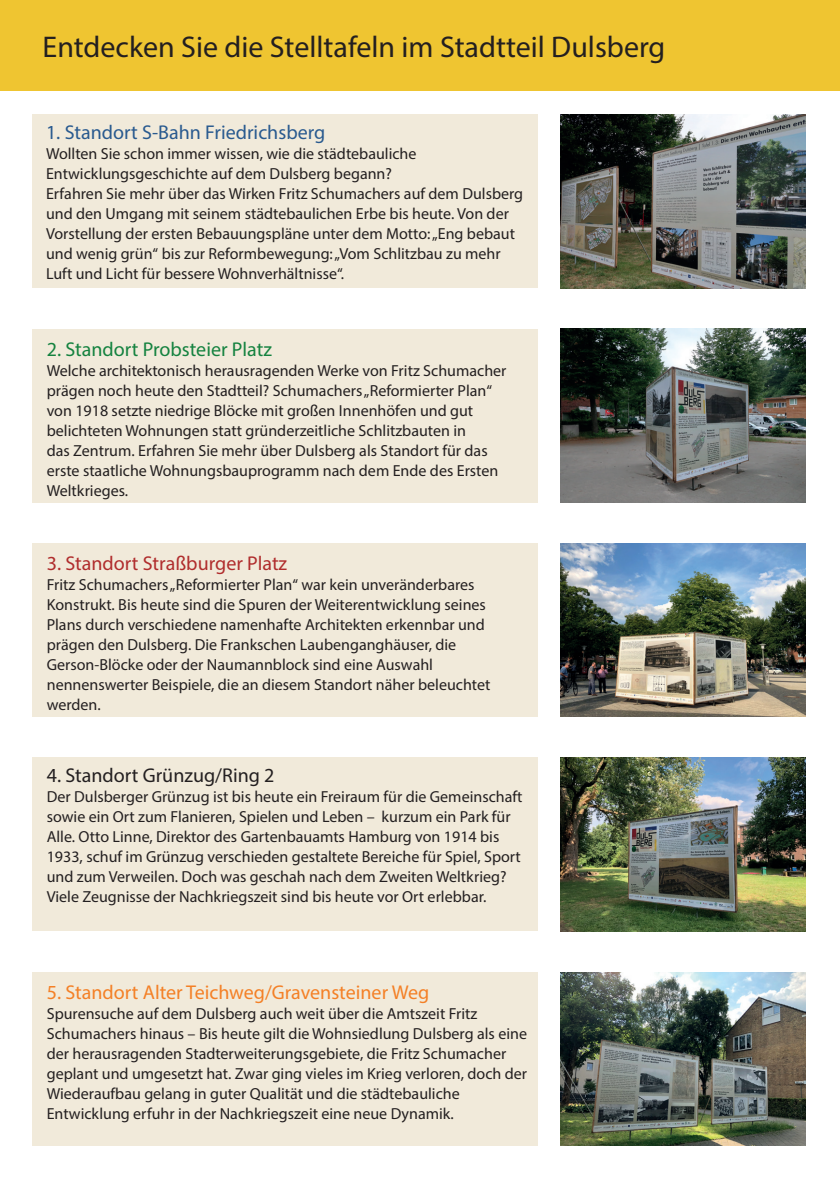
<style>
.page{position:relative;width:840px;height:1191px;background:#fff}
.page>*{position:absolute;margin:0;border:0;box-sizing:border-box;transform-origin:0 0}
.t1{font:30px "Myriad Pro";color:#231f20}
.t2{font:20px "Myriad Pro";color:#f48026}
.t3{font:20px "Myriad Pro";color:#295a8f}
.t4{font:20px "Myriad Pro";color:#b02d2d}
.t5{font:20px "Myriad Pro";color:#14823f}
.t6{font:20px "Myriad Pro";color:#231f20}
.t7{font:16px/20px "Myriad Pro";color:#231f20}
</style>
<div class="page">
<div style="left:32px;top:114px;width:505px;height:174px;background:#f1eada"></div>
<img style="left:560px;top:114px;width:244px;height:174px">
<div style="left:32px;top:329px;width:505px;height:173px;background:#f1eada"></div>
<img style="left:560px;top:329px;width:244px;height:173px">
<div style="left:32px;top:543px;width:505px;height:174px;background:#f1eada"></div>
<img style="left:560px;top:543px;width:244px;height:174px">
<div style="left:32px;top:757px;width:505px;height:174px;background:#f1eada"></div>
<img style="left:560px;top:757px;width:244px;height:174px">
<div style="left:32px;top:972px;width:505px;height:173px;background:#f1eada"></div>
<img style="left:560px;top:972px;width:244px;height:173px">
<div style="left:0;top:0;width:839px;height:91px;background:#efc531"></div>
<h1 class="t1" style="left:43px;top:28px;width:624px">Entdecken Sie die Stelltafeln im Stadtteil Dulsberg</h1>
<p class="t3" style="left:46px;top:120px;width:281px">1. Standort S-Bahn Friedrichsberg</p>
<p class="t7" style="left:46px;top:143px;width:478px">Wollten Sie schon immer wissen, wie die städtebauliche Entwicklungsgeschichte auf dem Dulsberg begann?<br>Erfahren Sie mehr über das Wirken Fritz Schumachers auf dem Dulsberg und den Umgang mit seinem städtebaulichen Erbe bis heute. Von der Vorstellung der ersten Bebauungspläne unter dem Motto: „Eng bebaut und wenig grün“ bis zur Reformbewegung: „Vom Schlitzbau zu mehr Luft und Licht für bessere Wohnverhältnisse“.</p>
<p class="t5" style="left:47px;top:337px;width:226px">2. Standort Probsteier Platz</p>
<p class="t7" style="left:47px;top:360px;width:461px">Welche architektonisch herausragenden Werke von Fritz Schumacher prägen noch heute den Stadtteil? Schumachers „Reformierter Plan“ von 1918 setzte niedrige Blöcke mit großen Innenhöfen und gut belichteten Wohnungen statt gründerzeitliche Schlitzbauten in<br>das Zentrum. Erfahren Sie mehr über Dulsberg als Standort für das erste staatliche Wohnungsbauprogramm nach dem Ende des Ersten Weltkrieges.</p>
<p class="t4" style="left:47px;top:551px;width:242px">3. Standort Straßburger Platz</p>
<p class="t7" style="left:47px;top:574px;width:445px">Fritz Schumachers „Reformierter Plan“ war kein unveränderbares Konstrukt. Bis heute sind die Spuren der Weiterentwicklung seines Plans durch verschiedene namenhafte Architekten erkennbar und prägen den Dulsberg. Die Frankschen Laubenganghäuser, die Gerson-Blöcke oder der Naumannblock sind eine Auswahl nennenswerter Beispiele, die an diesem Standort näher beleuchtet werden.</p>
<p class="t6" style="left:47px;top:763px;width:229px">4. Standort Grünzug/Ring 2</p>
<p class="t7" style="left:47px;top:786px;width:477px">Der Dulsberger Grünzug ist bis heute ein Freiraum für die Gemeinschaft sowie ein Ort zum Flanieren, Spielen und Leben – kurzum ein Park für Alle. Otto Linne, Direktor des Gartenbauamts Hamburg von 1914 bis 1933, schuf im Grünzug verschieden gestaltete Bereiche für Spiel, Sport und zum Verweilen. Doch was geschah nach dem Zweiten Weltkrieg?<br>Viele Zeugnisse der Nachkriegszeit sind bis heute vor Ort erlebbar.</p>
<p class="t2" style="left:47px;top:980px;width:384px">5. Standort Alter Teichweg/Gravensteiner Weg</p>
<p class="t7" style="left:47px;top:1003px;width:481px">Spurensuche auf dem Dulsberg auch weit über die Amtszeit Fritz Schumachers hinaus – Bis heute gilt die Wohnsiedlung Dulsberg als eine der herausragenden Stadterweiterungsgebiete, die Fritz Schumacher geplant und umgesetzt hat. Zwar ging vieles im Krieg verloren, doch der Wiederaufbau gelang in guter Qualität und die städtebauliche Entwicklung erfuhr in der Nachkriegszeit eine neue Dynamik.</p>
</div>
